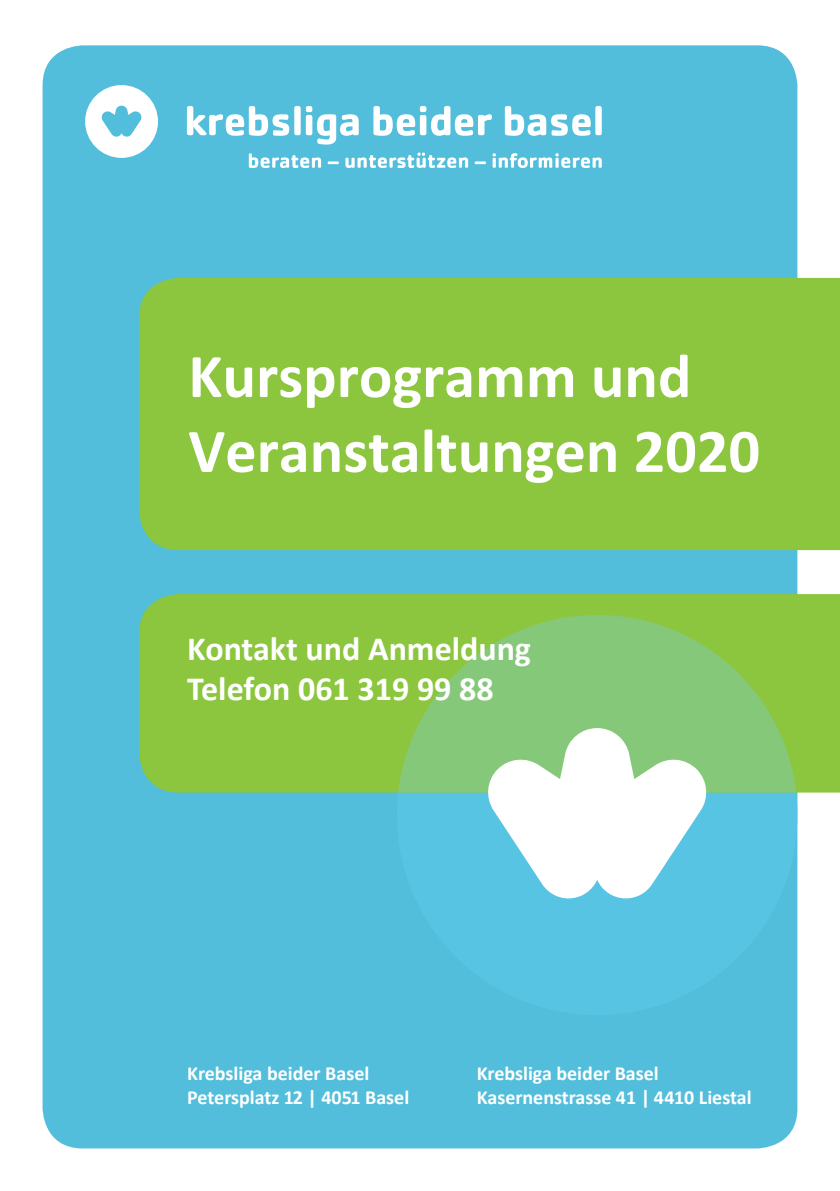
<style>
.page{position:relative;width:840px;height:1191px;background:#fff}
.page>*{position:absolute;margin:0;border:0;box-sizing:border-box;transform-origin:0 0}
.t1{font:700 62.4px/74.8px "Calibri";color:#fff}
.t2{font:700 34px/40px "Calibri";color:#fff}
.t3{font:700 20px/24px "Calibri";color:#fff}
</style>
<div class="page">
<div style="left:43px;top:45px;width:754px;height:1103px;background:#52bedb;border-radius:40px"></div>
<svg style="left:85px;top:85px;width:73px;height:73px"></svg>
<svg style="left:187px;top:106px;width:102px;height:30px"></svg>
<div style="left:294px;top:106px;width:6px;height:29px;background:#fff;border-radius:2px"></div>
<svg style="left:305px;top:106px;width:53px;height:39px"></svg>
<svg style="left:373px;top:106px;width:118px;height:30px"></svg>
<svg style="left:504px;top:106px;width:86px;height:30px"></svg>
<div style="left:595px;top:106px;width:6px;height:29px;background:#fff;border-radius:2px"></div>
<svg style="left:249px;top:153px;width:72px;height:15px"></svg>
<svg style="left:327px;top:161px;width:11px;height:3px"></svg>
<svg style="left:345px;top:153px;width:123px;height:15px"></svg>
<svg style="left:474px;top:161px;width:11px;height:3px"></svg>
<svg style="left:492px;top:153px;width:109px;height:15px"></svg>
<div style="left:139px;top:278px;width:700px;height:272px;background:#8bc63e"></div>
<div style="left:139px;top:594px;width:700px;height:198px;background:#8bc63e"></div>
<svg style="left:398px;top:615px;width:397px;height:177px;background:#86c767"></svg>
<svg style="left:485px;top:728px;width:223px;height:170px"></svg>
<h1 class="t1" style="left:188px;top:338px;width:573px">Kursprogramm und<br>Veranstaltungen 2020</h1>
<h2 class="t2" style="left:187px;top:628px;width:345px">Kontakt und Anmeldung<br>Telefon 061 319 99 88</h2>
<p class="t3" style="left:187px;top:1061px;width:223px">Krebsliga beider Basel<br>Petersplatz 12 | 4051 Basel</p>
<p class="t3" style="left:476px;top:1061px;width:276px">Krebsliga beider Basel<br>Kasernenstrasse 41 | 4410 Liestal</p>
</div>
